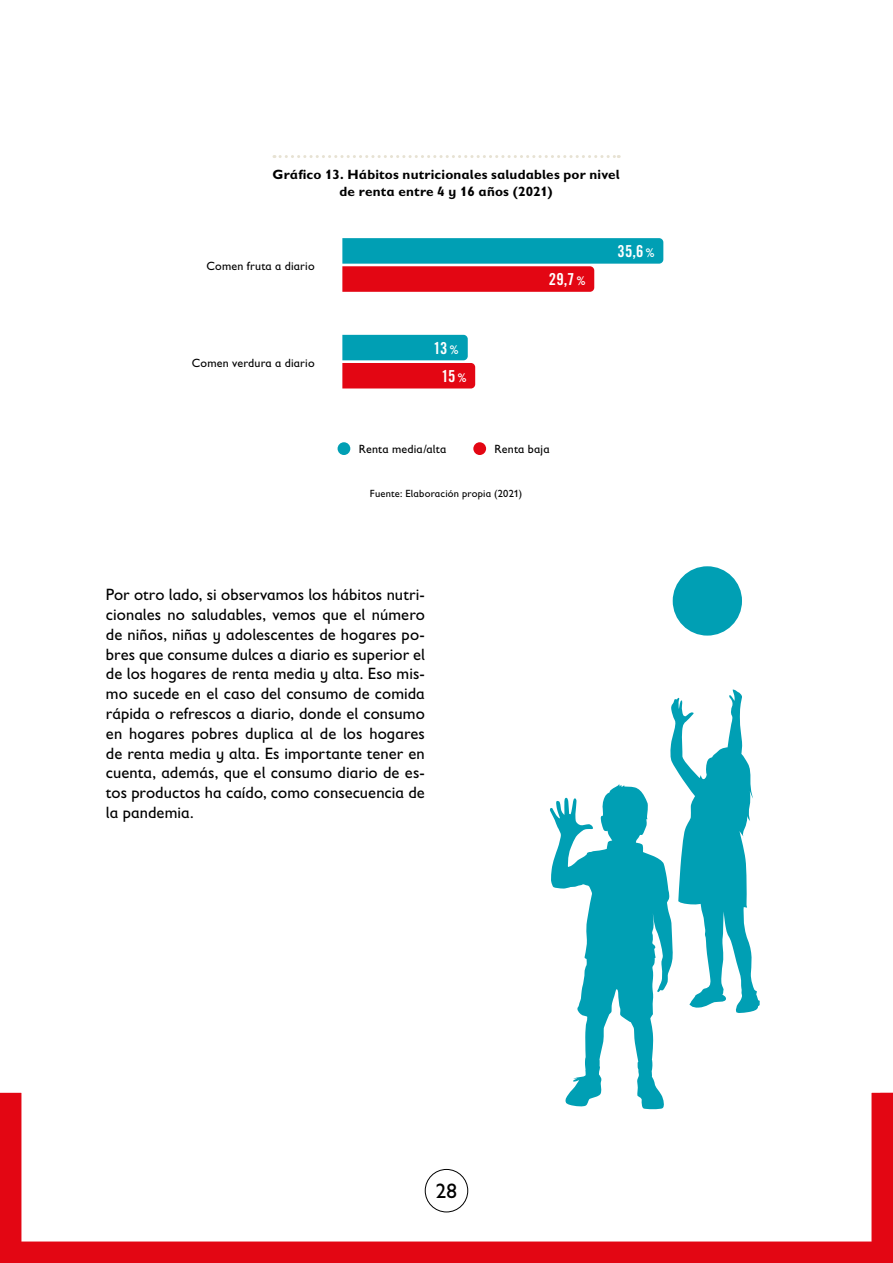
<style>
.page{position:relative;width:893px;height:1263px;background:#fff}
.page>*{position:absolute;margin:0;border:0;box-sizing:border-box;transform-origin:0 0}
.t1{font:21px "Gill Sans Infant Std";color:#000}
.t2{font:16.5px/19.8px "Gill Sans Infant Std";letter-spacing:.005em;color:#000;text-align:justify}
.t3{font:16.5px "Trade Gothic LT Std Bd Cn 20";letter-spacing:-.015em;color:#fff}
.t4{font:700 13.5px/16.2px "Gill Sans Infant Std";letter-spacing:.01em;color:#000;text-align:center}
.t5{font:12px "Gill Sans Infant Std";letter-spacing:.015em;color:#000}
.t6{font:10.5px "Gill Sans Infant Std";letter-spacing:.02em;color:#000}
.s1{font-size:12px}
</style>
<div class="page">
<svg style="left:274px;top:155px;width:345px;height:3px"></svg>
<svg style="left:0;top:1093px;width:880px;height:170px"></svg>
<div style="left:880px;top:1093px;width:13px;height:170px;background:#e30613"></div>
<div style="left:338px;top:442px;width:12px;height:13px;background:#009fb4;border-radius:50%"></div>
<div style="left:473px;top:442px;width:13px;height:13px;background:#e30613;border-radius:50%"></div>
<svg style="left:342px;top:238px;width:321px;height:54px;background:#7c7584"></svg>
<svg style="left:342px;top:335px;width:133px;height:53px;background:#7f5e6e"></svg>
<div style="left:673px;top:566px;width:69px;height:70px;background:#009fb4;border-radius:50%"></div>
<svg style="left:549px;top:689px;width:212px;height:421px"></svg>
<p class="t4" style="left:272px;top:166px;width:349px">Gráfico 13. Hábitos nutricionales saludables por nivel de renta entre 4 y 16 años (2021)</p>
<p class="t5" style="left:207px;top:259px;width:110px">Comen fruta a diario</p>
<p class="t5" style="left:192px;top:356px;width:124px">Comen verdura a diario</p>
<p class="t3" style="left:434px;top:338px;width:27px">13 <span class="s1">%</span></p>
<p class="t3" style="left:441px;top:366px;width:27px">15 <span class="s1">%</span></p>
<p class="t3" style="left:549px;top:269px;width:38px">29,7 <span class="s1">%</span></p>
<p class="t5" style="left:359px;top:442px;width:89px">Renta media/alta</p>
<p class="t5" style="left:495px;top:442px;width:56px">Renta baja</p>
<p class="t6" style="left:370px;top:487px;width:154px">Fuente: Elaboración propia (2021)</p>
<p class="t3" style="left:618px;top:241px;width:39px">35,6 <span class="s1">%</span></p>
<p class="t2" style="left:106px;top:585px;width:320px">Por otro lado, si observamos los hábitos nutri&shy;cionales no saludables, vemos que el número de niños, niñas y adolescentes de hogares po&shy;bres que consume dulces a diario es superior el de los hogares de renta media y alta. Eso mis&shy;mo sucede en el caso del consumo de comida rápida o refrescos a diario, donde el consumo en hogares pobres duplica al de los hogares de renta media y alta. Es importante tener en cuenta, además, que el consumo diario de es&shy;tos productos ha caído, como consecuencia de la pandemia.</p>
<p class="t1" style="left:436px;top:1179px;width:23px">28</p>
</div>
